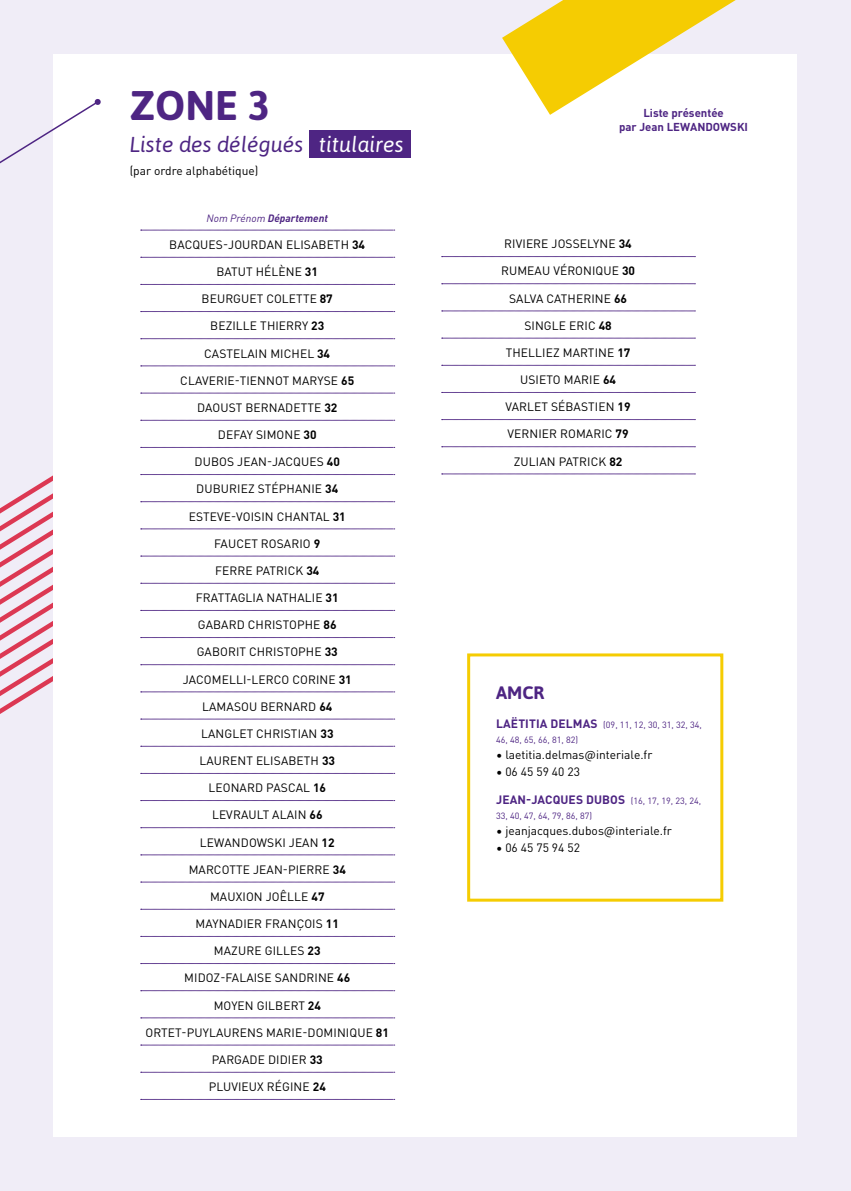
<style>
.page{position:relative;width:851px;height:1191px;background:#fff}
.page>*{position:absolute;margin:0;border:0;box-sizing:border-box;transform-origin:0 0}
.t1{font:700 41.4px "Asap";color:#4e2583}
.t2{font:italic 21.6px "Asap";color:#4e2583}
.t3{font:700 18px "Asap";color:#4e2583}
.t4{font:12px/16.5px "DIN Pro";letter-spacing:.01em;color:#000}
.t5{font:700 12px "DIN Pro";letter-spacing:.01em;color:#4e2583}
.t6{font:700 11.4px/13.6px "DIN Pro";color:#4e2583;text-align:center}
.t7{font:italic 700 10.5px "DIN Pro";color:#4e2583}
.t8{font:9px/15px "DIN Pro";color:#4e2583}
.s1{color:#fff}
.s2{font-weight:400}
.s3{font-weight:700}
.s4{font-weight:700;font-size:12px}
.s5{font-weight:400;font-size:9px}
</style>
<div class="page">
<div style="left:0;top:0;width:850px;height:1191px;background:#f0edf7"></div>
<div style="left:54px;top:54px;width:742px;height:1083px;background:#fff"></div>
<svg style="left:0;top:98px;width:101px;height:159px"></svg>
<svg style="left:502px;top:0;width:233px;height:115px"></svg>
<div style="left:309px;top:131px;width:101px;height:27px;background:#4e2583"></div>
<svg style="left:141px;top:230px;width:253px;height:1px"></svg>
<svg style="left:141px;top:257px;width:253px;height:1px"></svg>
<svg style="left:141px;top:284px;width:253px;height:1px"></svg>
<svg style="left:141px;top:311px;width:253px;height:1px"></svg>
<svg style="left:141px;top:338px;width:253px;height:1px"></svg>
<svg style="left:141px;top:366px;width:253px;height:1px"></svg>
<svg style="left:141px;top:393px;width:253px;height:1px"></svg>
<svg style="left:0;top:402px;width:394px;height:363px"></svg>
<svg style="left:141px;top:773px;width:253px;height:1px"></svg>
<svg style="left:141px;top:800px;width:253px;height:1px"></svg>
<svg style="left:141px;top:827px;width:253px;height:1px"></svg>
<svg style="left:141px;top:854px;width:253px;height:1px"></svg>
<svg style="left:141px;top:881px;width:253px;height:1px"></svg>
<svg style="left:141px;top:909px;width:253px;height:1px"></svg>
<svg style="left:141px;top:936px;width:253px;height:1px"></svg>
<svg style="left:141px;top:963px;width:253px;height:1px"></svg>
<svg style="left:141px;top:990px;width:253px;height:1px"></svg>
<svg style="left:141px;top:1017px;width:253px;height:1px"></svg>
<svg style="left:141px;top:1044px;width:253px;height:1px"></svg>
<svg style="left:141px;top:1072px;width:253px;height:1px"></svg>
<svg style="left:141px;top:1099px;width:253px;height:1px"></svg>
<svg style="left:441px;top:256px;width:254px;height:1px"></svg>
<svg style="left:441px;top:283px;width:254px;height:1px"></svg>
<svg style="left:441px;top:311px;width:254px;height:1px"></svg>
<svg style="left:441px;top:338px;width:254px;height:1px"></svg>
<svg style="left:441px;top:365px;width:254px;height:1px"></svg>
<svg style="left:441px;top:392px;width:254px;height:1px"></svg>
<svg style="left:441px;top:419px;width:254px;height:1px"></svg>
<svg style="left:441px;top:446px;width:254px;height:1px"></svg>
<svg style="left:441px;top:474px;width:254px;height:1px"></svg>
<div style="left:467px;top:653px;width:256px;height:248px;border:3px solid #f5cc02"></div>
<h1 class="t1" style="left:130px;top:77px;width:142px">ZONE 3</h1>
<h2 class="t2" style="left:130px;top:130px;width:275px">Liste des délégués <span class="s1">titulaires</span></h2>
<p class="t4" style="left:130px;top:161px;width:130px">(par ordre alphabétique)</p>
<p class="t7" style="left:206px;top:210px;width:123px"><span class="s2">Nom Prénom</span> Département</p>
<p class="t4" style="left:169px;top:235px;width:197px">BACQUES-JOURDAN ELISABETH <span class="s3">34</span></p>
<p class="t4" style="left:216px;top:263px;width:103px">BATUT HÉLÈNE <span class="s3">31</span></p>
<p class="t4" style="left:202px;top:290px;width:133px">BEURGUET COLETTE <span class="s3">87</span></p>
<p class="t4" style="left:210px;top:317px;width:115px">BEZILLE THIERRY <span class="s3">23</span></p>
<p class="t4" style="left:204px;top:344px;width:127px">CASTELAIN MICHEL <span class="s3">34</span></p>
<p class="t4" style="left:180px;top:371px;width:175px">CLAVERIE-TIENNOT MARYSE <span class="s3">65</span></p>
<p class="t4" style="left:197px;top:398px;width:142px">DAOUST BERNADETTE <span class="s3">32</span></p>
<p class="t4" style="left:218px;top:426px;width:100px">DEFAY SIMONE <span class="s3">30</span></p>
<p class="t4" style="left:194px;top:453px;width:147px">DUBOS JEAN-JACQUES <span class="s3">40</span></p>
<p class="t4" style="left:196px;top:480px;width:143px">DUBURIEZ STÉPHANIE <span class="s3">34</span></p>
<p class="t4" style="left:189px;top:507px;width:159px">ESTEVE-VOISIN CHANTAL <span class="s3">31</span></p>
<p class="t4" style="left:214px;top:534px;width:107px">FAUCET ROSARIO <span class="s3">9</span></p>
<p class="t4" style="left:215px;top:561px;width:106px">FERRE PATRICK <span class="s3">34</span></p>
<p class="t4" style="left:196px;top:589px;width:144px">FRATTAGLIA NATHALIE <span class="s3">31</span></p>
<p class="t4" style="left:198px;top:616px;width:140px">GABARD CHRISTOPHE <span class="s3">86</span></p>
<p class="t4" style="left:197px;top:643px;width:142px">GABORIT CHRISTOPHE <span class="s3">33</span></p>
<p class="t4" style="left:183px;top:670px;width:170px">JACOMELLI-LERCO CORINE <span class="s3">31</span></p>
<p class="t4" style="left:202px;top:697px;width:132px">LAMASOU BERNARD <span class="s3">64</span></p>
<p class="t4" style="left:201px;top:724px;width:134px">LANGLET CHRISTIAN <span class="s3">33</span></p>
<p class="t4" style="left:199px;top:751px;width:137px">LAURENT ELISABETH <span class="s3">33</span></p>
<p class="t4" style="left:208px;top:779px;width:119px">LEONARD PASCAL <span class="s3">16</span></p>
<p class="t4" style="left:212px;top:806px;width:112px">LEVRAULT ALAIN <span class="s3">66</span></p>
<p class="t4" style="left:200px;top:833px;width:136px">LEWANDOWSKI JEAN <span class="s3">12</span></p>
<p class="t4" style="left:189px;top:860px;width:159px">MARCOTTE JEAN-PIERRE <span class="s3">34</span></p>
<p class="t4" style="left:210px;top:887px;width:116px">MAUXION JOÊLLE <span class="s3">47</span></p>
<p class="t4" style="left:196px;top:914px;width:145px">MAYNADIER FRANÇOIS <span class="s3">11</span></p>
<p class="t4" style="left:214px;top:942px;width:108px">MAZURE GILLES <span class="s3">23</span></p>
<p class="t4" style="left:184px;top:969px;width:167px">MIDOZ-FALAISE SANDRINE <span class="s3">46</span></p>
<p class="t4" style="left:214px;top:996px;width:109px">MOYEN GILBERT <span class="s3">24</span></p>
<p class="t4" style="left:146px;top:1023px;width:245px">ORTET-PUYLAURENS MARIE-DOMINIQUE <span class="s3">81</span></p>
<p class="t4" style="left:212px;top:1050px;width:112px">PARGADE DIDIER <span class="s3">33</span></p>
<p class="t4" style="left:209px;top:1077px;width:118px">PLUVIEUX RÉGINE <span class="s3">24</span></p>
<p class="t6" style="left:619px;top:106px;width:130px">Liste présentée<br>par Jean LEWANDOWSKI</p>
<p class="t4" style="left:504px;top:235px;width:129px">RIVIERE JOSSELYNE <span class="s3">34</span></p>
<p class="t4" style="left:501px;top:262px;width:136px">RUMEAU VÉRONIQUE <span class="s3">30</span></p>
<p class="t4" style="left:509px;top:289px;width:119px">SALVA CATHERINE <span class="s3">66</span></p>
<p class="t4" style="left:524px;top:316px;width:89px">SINGLE ERIC <span class="s3">48</span></p>
<p class="t4" style="left:505px;top:343px;width:126px">THELLIEZ MARTINE <span class="s3">17</span></p>
<p class="t4" style="left:520px;top:371px;width:97px">USIETO MARIE <span class="s3">64</span></p>
<p class="t4" style="left:505px;top:398px;width:126px">VARLET SÉBASTIEN <span class="s3">19</span></p>
<p class="t4" style="left:507px;top:425px;width:123px">VERNIER ROMARIC <span class="s3">79</span></p>
<p class="t4" style="left:513px;top:452px;width:110px">ZULIAN PATRICK <span class="s3">82</span></p>
<h3 class="t3" style="left:496px;top:680px;width:50px">AMCR</h3>
<p class="t8" style="left:496px;top:716px;width:207px"><span class="s4">LAËTITIA DELMAS</span> (09, 11, 12, 30, 31, 32, 34,<br>46, 48, 65, 66, 81, 82)</p>
<p class="t4" style="left:496px;top:746px;width:158px">∙ laetitia.delmas@interiale.fr ∙ 06 45 59 40 23</p>
<p class="t5" style="left:496px;top:790px;width:206px">JEAN-JACQUES DUBOS <span class="s5">(16, 17, 19, 23, 24,</span></p>
<p class="t8" style="left:496px;top:807px;width:98px">33, 40, 47, 64, 79, 86, 87)</p>
<p class="t4" style="left:496px;top:822px;width:177px">∙ jeanjacques.dubos@interiale.fr ∙ 06 45 75 94 52</p>
</div>
